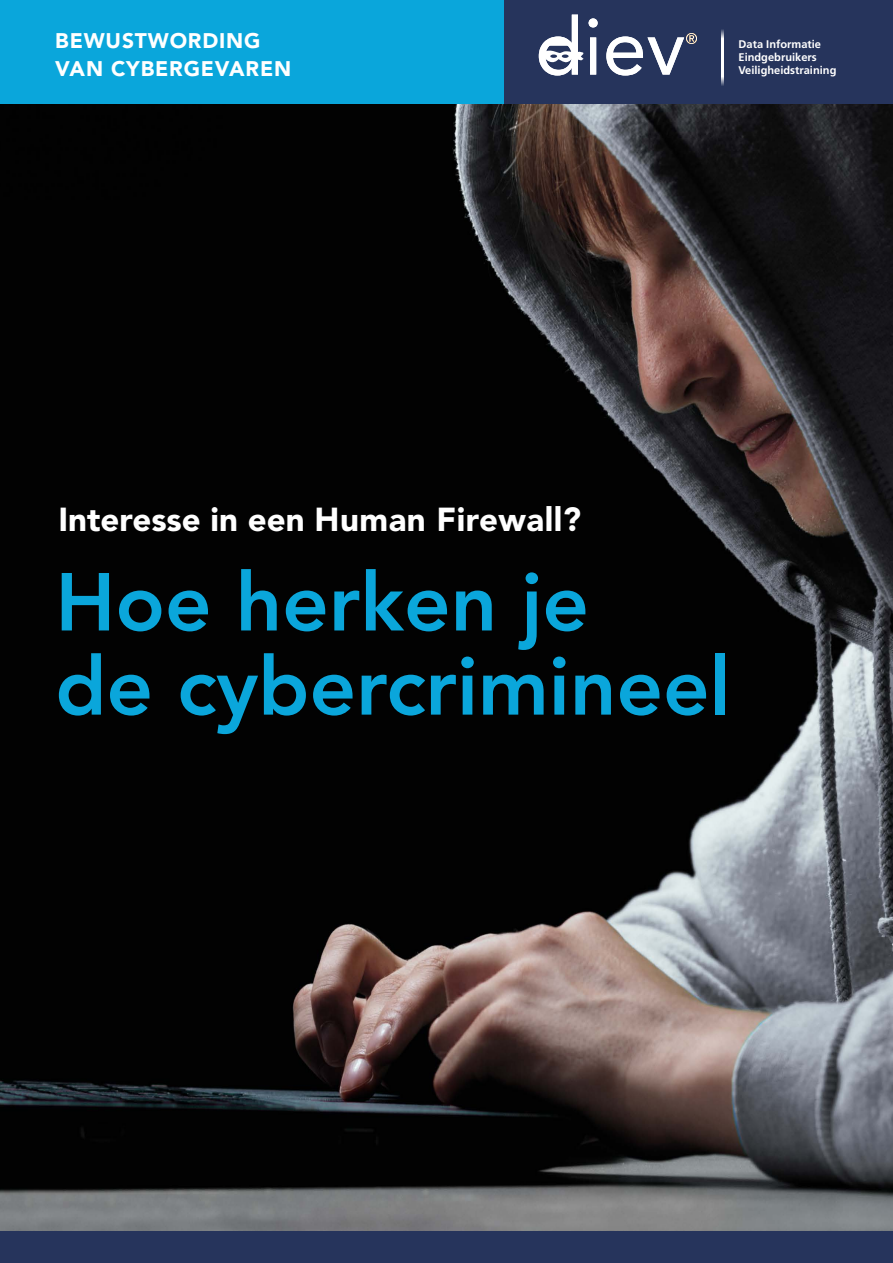
<style>
.page{position:relative;width:893px;height:1263px;background:#fff}
.page>*{position:absolute;margin:0;border:0;box-sizing:border-box;transform-origin:0 0}
.t1{font:800 81.15px/84.2px "Avenir";color:#0aa6db}
.t2{font:900 33px "Avenir";color:#fff}
.t3{font:900 21px/28.2px "Avenir";letter-spacing:.04em;color:#fff}
.t4{font:700 11.1px/12.8px "Frutiger";color:#fff}
</style>
<div class="page">
<img style="left:0;top:103px;width:893px;height:1128px">
<div style="left:0;top:0;width:893px;height:103px;background:#0aa6db"></div>
<div style="left:504px;top:0;width:389px;height:103px;background:#26345c"></div>
<div style="left:0;top:1231px;width:893px;height:32px;background:#26345c"></div>
<svg style="left:606px;top:33px;width:91px;height:43px"></svg>
<svg style="left:539px;top:15px;width:59px;height:61px"></svg>
<hr style="left:721px;top:57px;width:2px;height:32px;background:#fff">
<hr style="left:721px;top:25px;width:2px;height:33px;background:#fff">
<h3 class="t3" style="left:55px;top:26px;width:237px">BEWUSTWORDING<br>VAN CYBERGEVAREN</h3>
<p class="t4" style="left:738px;top:38px;width:99px">Data Informatie<br>Eindgebruikers<br>Veiligheidstraining</p>
<h2 class="t2" style="left:58px;top:500px;width:524px">Interesse in een Human Firewall?</h2>
<h1 class="t1" style="left:55px;top:560px;width:677px">Hoe herken je<br>de cybercrimineel</h1>
</div>
